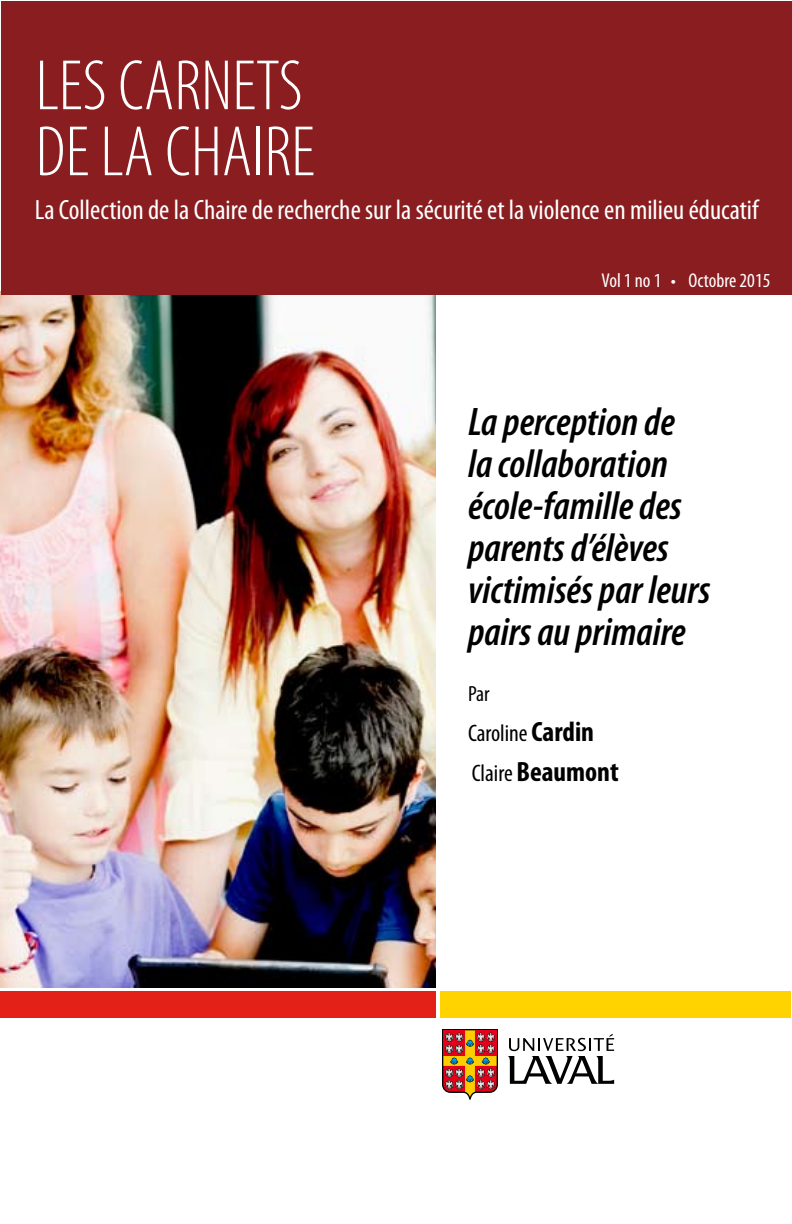
<style>
.page{position:relative;width:792px;height:1224px;background:#fff}
.page>*{position:absolute;margin:0;border:0;box-sizing:border-box;transform-origin:0 0}
.t1{font:300 condensed 72px/66px "Myriad Pro";color:#fff}
.t2{font:italic 600 condensed 40px/42px "Myriad Pro";color:#000}
.t3{font:condensed 28px "Myriad Pro";color:#fff}
.t4{font:700 condensed 28px "Myriad Pro";color:#000}
.t5{font:condensed 24px "Myriad Pro";color:#000}
.t6{font:condensed 22px "Myriad Pro";color:#000}
.t7{font:condensed 20px "Myriad Pro";color:#fff}
.s1{font-weight:700;font-size:28px}
.s2{font-weight:400;font-size:24px}
</style>
<div class="page">
<img style="left:0;top:291px;width:436px;height:696px">
<div style="left:1px;top:1px;width:791px;height:294px;background:#8a1d20"></div>
<div style="left:440px;top:991px;width:351px;height:27px;background:#ffd300"></div>
<div style="left:0;top:991px;width:436px;height:27px;background:#e32118"></div>
<svg style="left:508px;top:1034px;width:106px;height:50px"></svg>
<svg style="left:442px;top:1029px;width:56px;height:71px;background:#bc6442"></svg>
<h1 class="t1" style="left:36px;top:52px;width:281px">LES CARNETS<br>DE LA CHAIRE</h1>
<p class="t3" style="left:35px;top:193px;width:725px">La Collection de la Chaire de recherche sur la sécurité et la violence en milieu éducatif</p>
<p class="t7" style="left:602px;top:268px;width:170px">Vol 1 no 1 • Octobre 2015</p>
<p class="t2" style="left:468px;top:400px;width:244px">La perception de<br>la collaboration école-famille des parents d’élèves victimisés par leurs pairs au primaire</p>
<p class="t6" style="left:468px;top:680px;width:23px">Par</p>
<p class="t5" style="left:468px;top:718px;width:128px">Caroline <span class="s1">Cardin</span></p>
<p class="t4" style="left:472px;top:754px;width:149px"><span class="s2">Claire</span> Beaumont</p>
</div>
